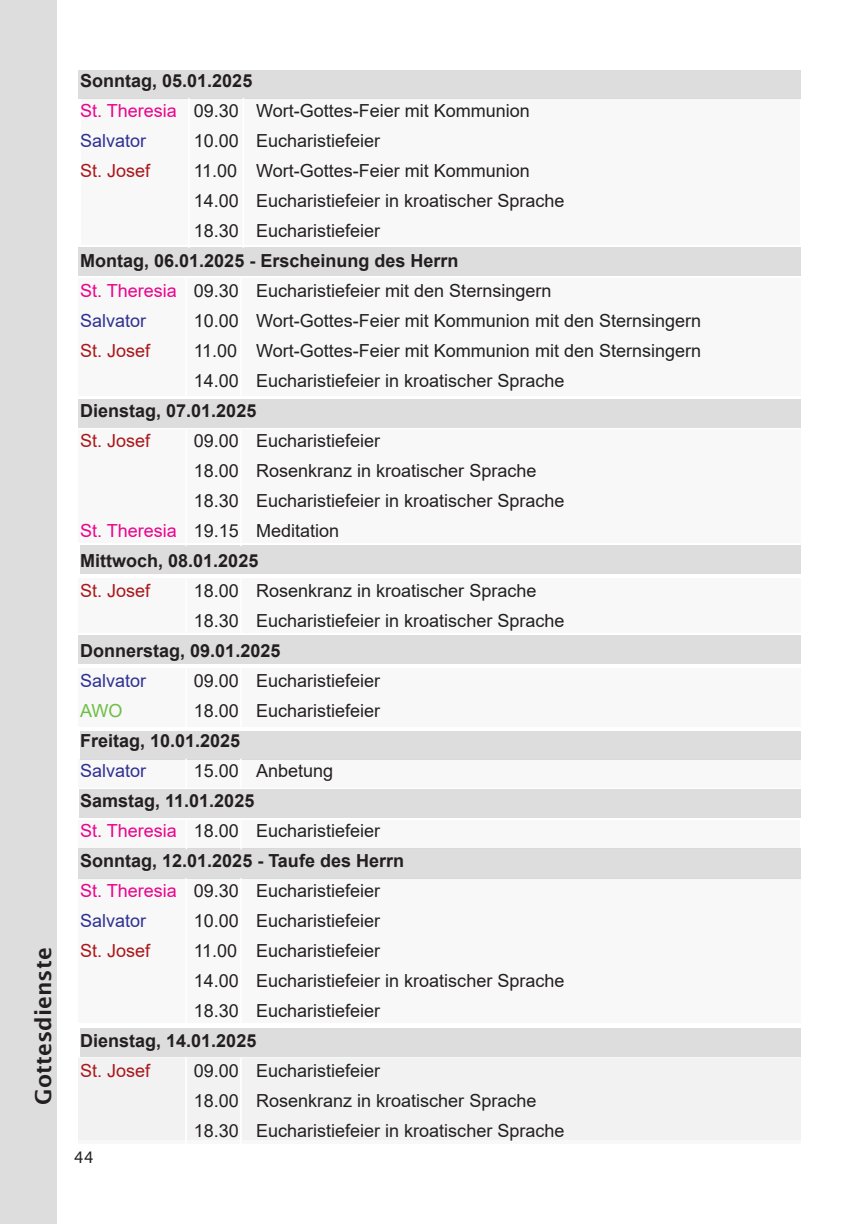
<style>
.page{position:relative;width:857px;height:1225px;background:#fff}
.page>*{position:absolute;margin:0;border:0;box-sizing:border-box;transform-origin:0 0}
.t1{font:600 22px "Lucida Sans";color:#231f20}
.t2{font:18px/30px "Arial";color:#231f20}
.t3{font:700 18px/30px "Arial";color:#231f20}
.t4{font:18px "Arial";color:#ab161a}
.t5{font:18px "Arial";color:#2e3092}
.t6{font:18px "Arial";color:#6ebe44}
.t7{font:16px "Lucida Sans";color:#231f20}
.s1{font-weight:700}
.s2{color:#ed028c}
.s3{color:#2e3092}
.s4{font-weight:400;color:#ed028c}
.s5{font-weight:400}
.s6{font-weight:400;color:#2e3092}
</style>
<div class="page">
<div style="left:0;top:0;width:57px;height:1223px;background:#dedddd"></div>
<div style="left:78px;top:848px;width:721px;height:30px;background:#dedddd"></div>
<div style="left:78px;top:635px;width:721px;height:29px;background:#dedddd"></div>
<div style="left:79px;top:789px;width:720px;height:28px;background:#dedddd"></div>
<div style="left:80px;top:731px;width:719px;height:29px;background:#dedddd"></div>
<div style="left:80px;top:1028px;width:719px;height:28px;background:#dedddd"></div>
<div style="left:80px;top:545px;width:719px;height:28px;background:#dedddd"></div>
<div style="left:78px;top:399px;width:721px;height:28px;background:#dedddd"></div>
<div style="left:78px;top:247px;width:721px;height:29px;background:#dedddd"></div>
<div style="left:78px;top:70px;width:721px;height:29px;background:#dedddd"></div>
<div style="left:81px;top:98px;width:718px;height:146px;background:#f8f8f8"></div>
<hr style="left:187px;top:98px;width:3px;height:150px;background:#fff">
<hr style="left:241px;top:98px;width:4px;height:150px;background:#fff">
<div style="left:78px;top:278px;width:721px;height:117px;background:#f8f8f8"></div>
<hr style="left:184px;top:278px;width:3px;height:120px;background:#fff">
<hr style="left:239px;top:278px;width:3px;height:120px;background:#fff">
<div style="left:78px;top:429px;width:721px;height:114px;background:#f8f8f8"></div>
<hr style="left:184px;top:429px;width:3px;height:117px;background:#fff">
<hr style="left:239px;top:429px;width:3px;height:117px;background:#fff">
<div style="left:78px;top:578px;width:721px;height:54px;background:#f8f8f8"></div>
<hr style="left:185px;top:578px;width:2px;height:56px;background:#fff">
<hr style="left:240px;top:578px;width:2px;height:56px;background:#fff">
<div style="left:78px;top:668px;width:721px;height:58px;background:#f8f8f8"></div>
<hr style="left:185px;top:668px;width:2px;height:60px;background:#fff">
<hr style="left:240px;top:668px;width:2px;height:60px;background:#fff">
<div style="left:78px;top:758px;width:721px;height:29px;background:#f8f8f8"></div>
<hr style="left:185px;top:758px;width:2px;height:30px;background:#fff">
<hr style="left:240px;top:758px;width:1px;height:30px;background:#fff">
<div style="left:78px;top:819px;width:721px;height:29px;background:#f8f8f8"></div>
<hr style="left:185px;top:819px;width:2px;height:30px;background:#fff">
<hr style="left:240px;top:819px;width:2px;height:30px;background:#fff">
<div style="left:78px;top:878px;width:721px;height:144px;background:#f8f8f8"></div>
<hr style="left:184px;top:878px;width:4px;height:147px;background:#fff">
<hr style="left:239px;top:878px;width:3px;height:147px;background:#fff">
<div style="left:78px;top:1057px;width:721px;height:87px;background:#f2f2f3"></div>
<hr style="left:185px;top:1057px;width:2px;height:89px;background:#fff">
<hr style="left:239px;top:1057px;width:3px;height:89px;background:#fff">
<p class="t1" style="left:34px;top:1104px;width:158px;rotate:-90deg">Gottesdienste</p>
<p class="t2" style="left:80px;top:65px;width:451px"><span class="s1">Sonntag, 05.01.2025<br></span><span class="s2">St. Theresia</span> 09.30 Wort-Gottes-Feier mit Kommunion<br><span class="s3">Salvator</span></p>
<p class="t2" style="left:193px;top:125px;width:188px">10.00 Eucharistiefeier</p>
<p class="t4" style="left:80px;top:158px;width:72px">St. Josef</p>
<p class="t2" style="left:193px;top:155px;width:372px">11.00 Wort-Gottes-Feier mit Kommunion<br>14.00 Eucharistiefeier in kroatischer Sprache<br>18.30 Eucharistiefeier</p>
<p class="t2" style="left:80px;top:245px;width:472px"><span class="s1">Montag, 06.01.2025 - Erscheinung des Herrn<br></span><span class="s2">St. Theresia</span> 09.30 Eucharistiefeier mit den Sternsingern<br><span class="s3">Salvator</span></p>
<p class="t2" style="left:193px;top:305px;width:508px">10.00 Wort-Gottes-Feier mit Kommunion mit den Sternsingern</p>
<p class="t4" style="left:80px;top:338px;width:72px">St. Josef</p>
<p class="t2" style="left:193px;top:335px;width:508px">11.00 Wort-Gottes-Feier mit Kommunion mit den Sternsingern<br>14.00 Eucharistiefeier in kroatischer Sprache</p>
<p class="t3" style="left:80px;top:396px;width:178px">Dienstag, 07.01.2025</p>
<p class="t4" style="left:80px;top:428px;width:72px">St. Josef</p>
<p class="t2" style="left:193px;top:425px;width:188px">09.00 Eucharistiefeier</p>
<p class="t2" style="left:193px;top:455px;width:344px">18.00 Rosenkranz in kroatischer Sprache</p>
<p class="t2" style="left:193px;top:485px;width:372px">18.30 Eucharistiefeier in kroatischer Sprache</p>
<p class="t2" style="left:80px;top:515px;width:260px"><span class="s2">St. Theresia</span> 19.15 Meditation</p>
<p class="t3" style="left:80px;top:546px;width:180px">Mittwoch, 08.01.2025</p>
<p class="t4" style="left:80px;top:578px;width:72px">St. Josef</p>
<p class="t2" style="left:193px;top:575px;width:372px">18.00 Rosenkranz in kroatischer Sprache<br>18.30 Eucharistiefeier in kroatischer Sprache</p>
<p class="t3" style="left:80px;top:636px;width:202px">Donnerstag, 09.01.2025</p>
<p class="t5" style="left:80px;top:668px;width:67px">Salvator</p>
<p class="t2" style="left:193px;top:665px;width:188px">09.00 Eucharistiefeier</p>
<p class="t6" style="left:80px;top:698px;width:44px">AWO</p>
<p class="t2" style="left:193px;top:695px;width:188px">18.00 Eucharistiefeier</p>
<p class="t3" style="left:80px;top:726px;width:162px">Freitag, 10.01.2025</p>
<p class="t5" style="left:80px;top:758px;width:67px">Salvator</p>
<p class="t2" style="left:193px;top:755px;width:141px">15.00 Anbetung</p>
<p class="t3" style="left:80px;top:786px;width:325px">Samstag, 11.01.2025<br><span class="s4">St. Theresia</span> <span class="s5">18.00 Eucharistiefeier<br></span>Sonntag, 12.01.2025 - Taufe des Herrn<br><span class="s4">St. Theresia</span> <span class="s5">09.30 Eucharistiefeier<br></span><span class="s6">Salvator</span></p>
<p class="t2" style="left:193px;top:905px;width:188px">10.00 Eucharistiefeier</p>
<p class="t4" style="left:80px;top:938px;width:72px">St. Josef</p>
<p class="t2" style="left:193px;top:935px;width:372px">11.00 Eucharistiefeier<br>14.00 Eucharistiefeier in kroatischer Sprache<br>18.30 Eucharistiefeier</p>
<p class="t3" style="left:80px;top:1026px;width:178px">Dienstag, 14.01.2025</p>
<p class="t4" style="left:80px;top:1058px;width:72px">St. Josef</p>
<p class="t2" style="left:193px;top:1055px;width:372px">09.00 Eucharistiefeier<br>18.00 Rosenkranz in kroatischer Sprache<br>18.30 Eucharistiefeier in kroatischer Sprache</p>
<p class="t7" style="left:74px;top:1150px;width:22px">44</p>
</div>
